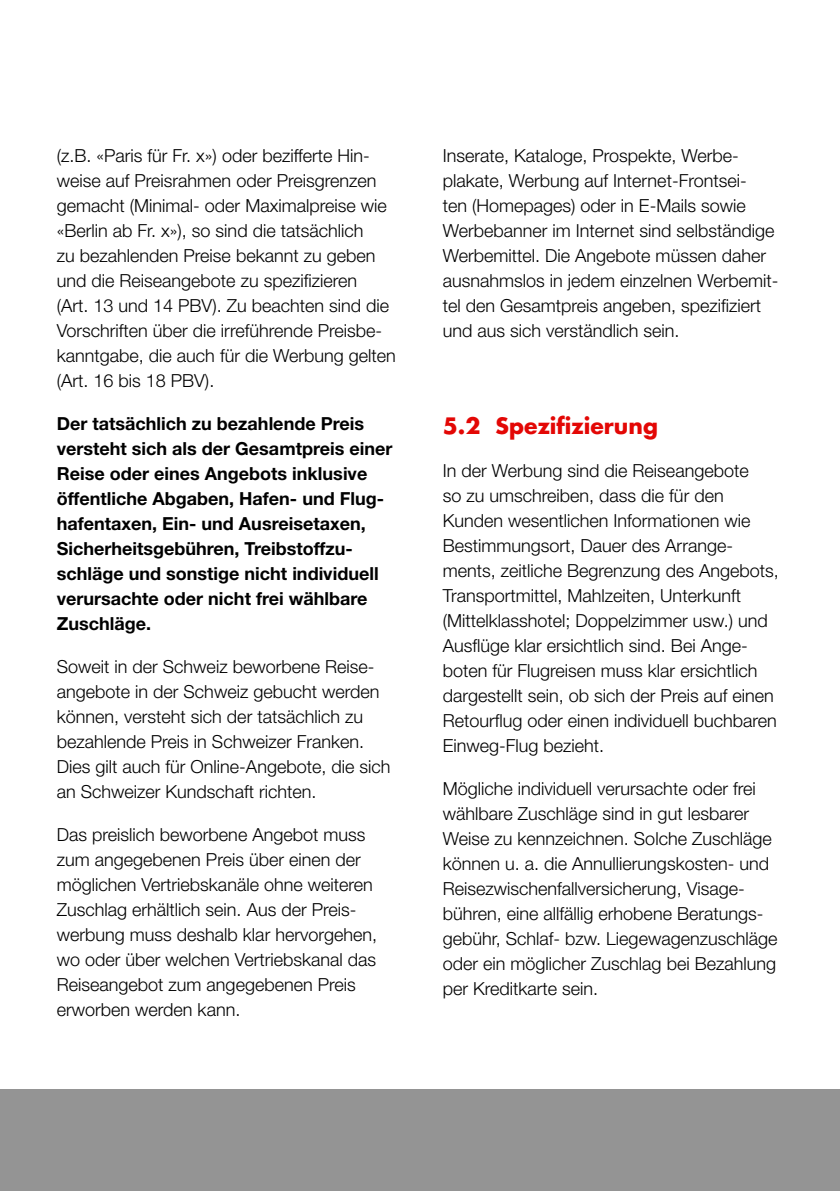
<style>
.page{position:relative;width:840px;height:1191px;background:#fff}
.page>*{position:absolute;margin:0;border:0;box-sizing:border-box;transform-origin:0 0}
.t1{font:700 22px "Futura";color:#e30705}
.t2{font:300 18px/25px "Helvetica Neue";color:#000}
.t3{font:700 18px/25px "Helvetica Neue";color:#000}
</style>
<div class="page">
<div style="left:0;top:1089px;width:839px;height:102px;background:#949494"></div>
<p class="t2" style="left:57px;top:142px;width:340px">(z.B. «Paris für Fr. x») oder bezifferte Hin&shy;weise auf Preisrahmen oder Preisgrenzen gemacht (Minimal- oder Maximalpreise wie «Berlin ab Fr. x»), so sind die tatsächlich<br>zu bezahlenden Preise bekannt zu geben und die Reiseangebote zu spezifizieren<br>(Art. 13 und 14 PBV). Zu beachten sind die Vorschriften über die irreführende Preisbe&shy;kanntgabe, die auch für die Werbung gelten (Art. 16 bis 18 PBV).</p>
<p class="t3" style="left:57px;top:410px;width:337px">Der tatsächlich zu bezahlende Preis versteht sich als der Gesamtpreis einer Reise oder eines Angebots inklusive öffentliche Abgaben, Hafen- und Flug&shy;hafentaxen, Ein- und Ausreisetaxen, Sicherheitsgebühren, Treibstoffzu&shy;schläge und sonstige nicht individuell verursachte oder nicht frei wählbare Zuschläge.</p>
<p class="t2" style="left:57px;top:653px;width:335px">Soweit in der Schweiz beworbene Reise&shy;angebote in der Schweiz gebucht werden können, versteht sich der tatsächlich zu bezahlende Preis in Schweizer Franken.<br>Dies gilt auch für Online-Angebote, die sich an Schweizer Kundschaft richten.</p>
<p class="t2" style="left:57px;top:821px;width:322px">Das preislich beworbene Angebot muss zum angegebenen Preis über einen der möglichen Vertriebskanäle ohne weiteren Zuschlag erhältlich sein. Aus der Preis&shy;werbung muss deshalb klar hervorgehen, wo oder über welchen Vertriebskanal das Reiseangebot zum angegebenen Preis erworben werden kann.</p>
<p class="t2" style="left:442px;top:142px;width:337px">Inserate, Kataloge, Prospekte, Werbe&shy;plakate, Werbung auf Internet-Frontsei-<br>ten (Homepages) oder in E-Mails sowie Werbebanner im Internet sind selbständige Werbemittel. Die Angebote müssen daher ausnahmslos in jedem einzelnen Werbemit&shy;tel den Gesamtpreis angeben, spezifiziert und aus sich verständlich sein.</p>
<p class="t1" style="left:442px;top:410px;width:217px">5.2 Spezifizierung</p>
<p class="t2" style="left:442px;top:457px;width:337px">In der Werbung sind die Reiseangebote<br>so zu umschreiben, dass die für den Kunden wesentlichen Informationen wie Bestimmungsort, Dauer des Arrange&shy;ments, zeitliche Begrenzung des Angebots, Transportmittel, Mahlzeiten, Unterkunft (Mittelklasshotel; Doppelzimmer usw.) und Ausflüge klar ersichtlich sind. Bei Ange&shy;boten für Flugreisen muss klar ersichtlich dargestellt sein, ob sich der Preis auf einen Retourflug oder einen individuell buchbaren Einweg-Flug bezieht.</p>
<p class="t2" style="left:442px;top:775px;width:336px">Mögliche individuell verursachte oder frei wählbare Zuschläge sind in gut lesbarer Weise zu kennzeichnen. Solche Zuschläge können u. a. die Annullierungskosten- und Reisezwischenfallversicherung, Visage&shy;bühren, eine allfällig erhobene Beratungs&shy;gebühr, Schlaf- bzw. Liegewagenzuschläge oder ein möglicher Zuschlag bei Bezahlung per Kreditkarte sein.</p>
</div>
